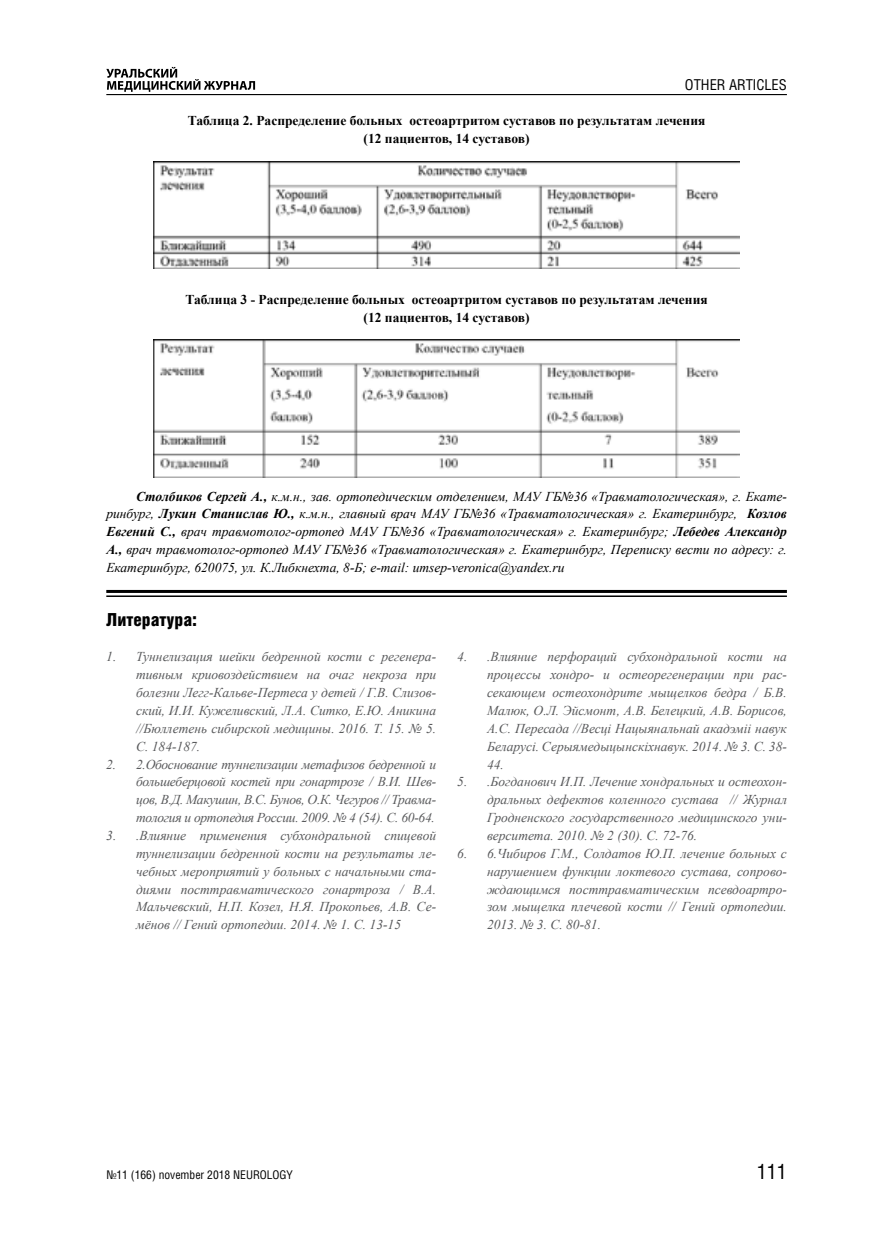
<style>
.page{position:relative;width:872px;height:1234px;background:#fff}
.page>*{position:absolute;margin:0;border:0;box-sizing:border-box;transform-origin:0 0}
.t1{font:21px "Helios Cond";color:#000}
.t2{font:900 18px "Helios Cond";color:#000}
.t3{font:15px "Helios Cond";color:#000}
.t4{font:italic 13.5px/17.9px "Times New Roman";color:#58595b;text-align:justify}
.t5{font:italic 13.5px/17.9px "Times New Roman";color:#000;text-align:justify}
.t6{font:700 13.5px/17.9px "Times New Roman";color:#000;text-align:center}
.t7{font:12px "Helios Cond";color:#000}
.s1{font-weight:700}
</style>
<div class="page">
<hr style="left:106px;top:94px;width:681px;height:1px;background:#000">
<svg style="left:106px;top:67px;width:149px;height:25px"></svg>
<img style="left:153px;top:161px;width:587px;height:107px">
<img style="left:153px;top:340px;width:587px;height:137px">
<hr style="left:106px;top:589px;width:681px;height:3px;background:#000">
<hr style="left:106px;top:595px;width:681px;height:2px;background:#000">
<p class="t3" style="left:685px;top:75px;width:103px">OTHER ARTICLES</p>
<p class="t6" style="left:188px;top:112px;width:519px">Таблица 2. Распределение больных остеоартритом суставов по результатам лечения (12 пациентов, 14 суставов)</p>
<p class="t6" style="left:185px;top:290px;width:524px">Таблица 3 - Распределение больных остеоартритом суставов по результатам лечения (12 пациентов, 14 суставов)</p>
<p class="t5" style="left:106px;top:486px;width:682px;text-indent:30px"><span class="s1">Столбиков Сергей А.,</span> к.м.н., зав. ортопедическим отделением, МАУ ГБ№36 «Травматологическая», г. Екате&shy;ринбург, <span class="s1">Лукин Станислав Ю.,</span> к.м.н., главный врач МАУ ГБ№36 «Травматологическая» г. Екатеринбург, <span class="s1">Козлов Евгений С.,</span> врач травмотолог-ортопед МАУ ГБ№36 «Травматологическая» г. Екатеринбург; <span class="s1">Лебедев Александр А.,</span> врач травмотолог-ортопед МАУ ГБ№36 «Травматологическая» г. Екатеринбург, Переписку вести по адресу: г.<br>Екатеринбург, 620075, ул. К.Либкнехта, 8-Б; e-mail: umsep-veronica@yandex.ru</p>
<h2 class="t2" style="left:106px;top:609px;width:92px">Литература:</h2>
<p class="t4" style="left:136px;top:647px;width:301px;text-indent:-30px">1. Туннелизация шейки бедренной кости с регенера&shy;тивным криовоздействием на очаг некроза при болезни Легг-Кальве-Пертеса у детей / Г.В. Слизов&shy;ский, И.И. Кужеливский, Л.А. Ситко, Е.Ю. Аникина //Бюллетень сибирской медицины. 2016. Т. 15. № 5.<br>С. 184-187.</p>
<p class="t4" style="left:136px;top:754px;width:301px;text-indent:-30px">2. 2.Обоснование туннелизации метафизов бедренной и большеберцовой костей при гонартрозе / В.И. Шев&shy;цов, В.Д. Макушин, В.С. Бунов, О.К. Чегуров // Травма&shy;тология и ортопедия России. 2009. № 4 (54). С. 60-64.</p>
<p class="t4" style="left:136px;top:826px;width:301px;text-indent:-30px">3. .Влияние применения субхондральной спицевой туннелизации бедренной кости на результаты ле&shy;чебных мероприятий у больных с начальными ста&shy;диями посттравматического гонартроза / В.А.<br>Мальчевский, Н.П. Козел, Н.Я. Прокопьев, А.В. Се&shy;мёнов // Гений ортопедии. 2014. № 1. С. 13-15</p>
<p class="t4" style="left:487px;top:647px;width:301px;text-indent:-30px">4. .Влияние перфораций субхондральной кости на процессы хондро- и остеорегенерации при рас&shy;секающем остеохондрите мыщелков бедра / Б.В.<br>Малюк, О.Л. Эйсмонт, А.В. Белецкий, А.В. Борисов, А.С. Пересада //Весці Нацыянальнай акадэміі навук Беларусі. Серыямедыцынскіхнавук. 2014. № 3. С. 38- 44.</p>
<p class="t4" style="left:487px;top:772px;width:301px;text-indent:-30px">5. .Богданович И.П. Лечение хондральных и остеохон&shy;дральных дефектов коленного сустава // Журнал Гродненского государственного медицинского уни&shy;верситета. 2010. № 2 (30). С. 72-76.</p>
<p class="t4" style="left:487px;top:843px;width:301px;text-indent:-30px">6. 6.Чибиров Г.М., Солдатов Ю.П. лечение больных c нарушением функции локтевого сустава, сопрово&shy;ждающимся посттравматическим псевдоартро&shy;зом мыщелка плечевой кости // Гений ортопедии.<br>2013. № 3. С. 80-81.</p>
<p class="t7" style="left:106px;top:1167px;width:188px">№11 (166) november 2018 NEUROLOGY</p>
<h1 class="t1" style="left:756px;top:1158px;width:32px">111</h1>
</div>
